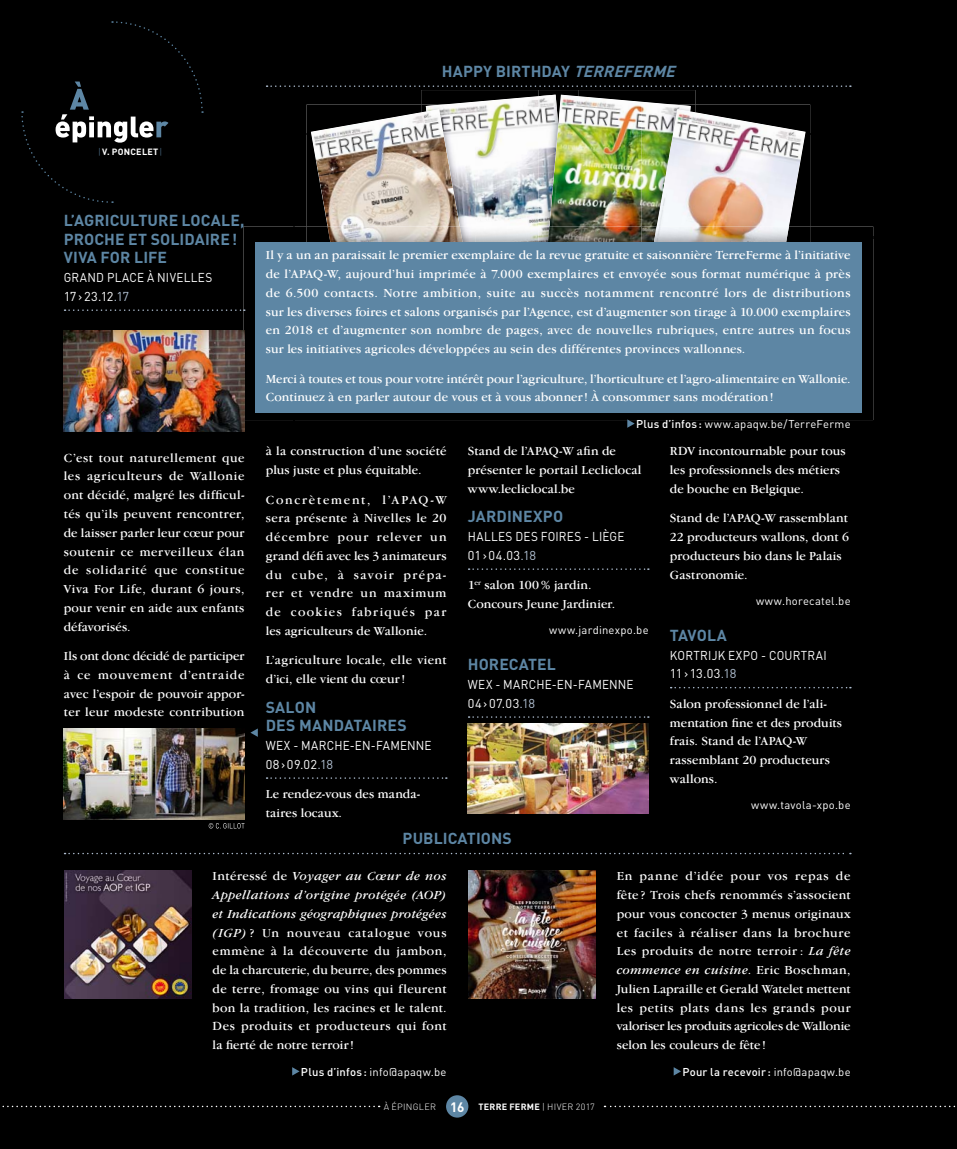
<style>
.page{position:relative;width:957px;height:1149px;background:#fff}
.page>*{position:absolute;margin:0;border:0;box-sizing:border-box;transform-origin:0 0}
.t1{font:700 15.75px/18.8px "DIN";letter-spacing:.005em;color:#5d86a4}
.t2{font:12.75px/18.8px "Garamond IT Cby BT";letter-spacing:.005em;color:#fff}
.t3{font:12.75px/18.8px "DIN";letter-spacing:.02em;color:#fff;scale:.92 1}
.t4{font:12.75px/18.8px "Garamond IT Cby BT";letter-spacing:.025em;color:#fff}
.t5{font:11.25px "DIN";letter-spacing:.02em;color:#fff}
.t6{font:500 11.25px "DIN";letter-spacing:.02em;color:#fff}
.t7{font:300 9px "DIN";letter-spacing:.035em;color:#fff}
.t8{font:700 9px "DIN";letter-spacing:.03em;color:#fff}
.s1{font-style:italic}
.s2{font-weight:300;color:#5d86a4}
.s3{color:#afbed0}
.s4{font-weight:500}
.s5{font-weight:700;font-size:13.5px}
.s6{font-weight:700}
.s7{font-weight:400}
</style>
<div class="page">
<div style="left:0;top:0;width:293px;height:1148px;background:#000"></div>
<div style="left:293px;top:0;width:664px;height:133px;background:#000"></div>
<img style="left:293px;top:133px;width:13px;height:93px">
<div style="left:810px;top:133px;width:147px;height:104px;background:#000"></div>
<div style="left:821px;top:237px;width:136px;height:911px;background:#000"></div>
<div style="left:293px;top:420px;width:528px;height:728px;background:#000"></div>
<img style="left:421px;top:90px;width:274px;height:14px">
<img style="left:442px;top:95px;width:107px;height:131px">
<img style="left:538px;top:90px;width:40px;height:35px">
<img style="left:549px;top:95px;width:125px;height:131px">
<img style="left:695px;top:104px;width:115px;height:122px">
<img style="left:690px;top:104px;width:5px;height:5px">
<img style="left:641px;top:104px;width:49px;height:122px">
<img style="left:656px;top:109px;width:149px;height:117px">
<img style="left:306px;top:104px;width:115px;height:122px">
<img style="left:421px;top:104px;width:5px;height:5px">
<img style="left:426px;top:104px;width:49px;height:122px">
<img style="left:311px;top:109px;width:149px;height:117px">
<svg style="left:0;top:1105px;width:380px;height:1px"></svg>
<div style="left:446px;top:1094px;width:22px;height:23px;background:#5d86a4;border-radius:50%"></div>
<svg style="left:604px;top:1105px;width:353px;height:1px"></svg>
<img style="left:243px;top:226px;width:630px;height:194px">
<img style="left:475px;top:226px;width:63px;height:16px">
<img style="left:538px;top:226px;width:9px;height:16px">
<img style="left:547px;top:226px;width:94px;height:16px">
<img style="left:641px;top:226px;width:169px;height:16px">
<img style="left:650px;top:226px;width:139px;height:16px">
<img style="left:306px;top:226px;width:169px;height:16px">
<img style="left:327px;top:226px;width:139px;height:16px">
<div style="left:255px;top:242px;width:606px;height:170px;background:#5d86a4"></div>
<img style="left:64px;top:330px;width:180px;height:102px">
<img style="left:64px;top:728px;width:180px;height:90px">
<img style="left:64px;top:870px;width:128px;height:127px">
<img style="left:468px;top:870px;width:128px;height:127px">
<svg style="left:65px;top:309px;width:180px;height:2px"></svg>
<svg style="left:266px;top:777px;width:181px;height:1px"></svg>
<svg style="left:468px;top:568px;width:181px;height:1px"></svg>
<svg style="left:468px;top:716px;width:181px;height:1px"></svg>
<svg style="left:670px;top:686px;width:181px;height:2px"></svg>
<svg style="left:65px;top:852px;width:786px;height:2px;background:#1b1e20"></svg>
<svg style="left:266px;top:85px;width:585px;height:2px"></svg>
<svg style="left:627px;top:419px;width:8px;height:8px"></svg>
<svg style="left:292px;top:1066px;width:7px;height:9px"></svg>
<svg style="left:673px;top:1066px;width:8px;height:9px"></svg>
<svg style="left:209px;top:822px;width:35px;height:6px"></svg>
<img style="left:467px;top:723px;width:181px;height:90px">
<svg style="left:250px;top:728px;width:8px;height:8px"></svg>
<div style="left:21px;top:21px;width:182px;height:182px;background:#000"></div>
<p class="t1" style="left:442px;top:64px;width:238px">HAPPY BIRTHDAY <span class="s1">TERREFERME</span></p>
<p class="t8" style="left:98px;top:149px;width:66px"><span class="s2">|</span>V. PONCELET<span class="s2">|</span></p>
<p class="t1" style="left:64px;top:213px;width:182px">L’AGRICULTURE LOCALE,<br>PROCHE ET SOLIDAIRE !<br>VIVA FOR LIFE</p>
<p class="t3" style="left:64px;top:270px;width:163px">GRAND PLACE À NIVELLES<br>17 › 23.12<span class="s3">.17</span></p>
<p class="t2" style="left:64px;top:449px;width:182px;text-align:justify">C’est tout naturellement que les agriculteurs de Wallonie ont décidé, malgré les difficul&shy;tés qu’ils peuvent rencontrer, de laisser parler leur cœur pour soutenir ce merveilleux élan de solidarité que constitue Viva For Life, durant 6 jours, pour venir en aide aux enfants défavorisés.</p>
<p class="t2" style="left:64px;top:647px;width:182px;text-align:justify">Ils ont donc décidé de participer à ce mouvement d’entraide avec l’espoir de pouvoir appor&shy;ter leur modeste contribution</p>
<p class="t2" style="left:266px;top:247px;width:586px;text-align:justify">Il y a un an paraissait le premier exemplaire de la revue gratuite et saisonnière TerreFerme à l’initiative de l’APAQ-W, aujourd’hui imprimée à 7.000 exemplaires et envoyée sous format numérique à près de 6.500 contacts. Notre ambition, suite au succès notamment rencontré lors de distributions sur les diverses foires et salons organisés par l’Agence, est d’augmenter son tirage à 10.000 exemplaires en 2018 et d’augmenter son nombre de pages, avec de nouvelles rubriques, entre autres un focus sur les initiatives agricoles développées au sein des différentes provinces wallonnes.</p>
<p class="t2" style="left:266px;top:370px;width:586px">Merci à toutes et tous pour votre intérêt pour l’agriculture, l’horticulture et l’agro-alimentaire en Wallonie.<br>Continuez à en parler autour de vous et à vous abonner ! À consommer sans modération !</p>
<p class="t5" style="left:636px;top:419px;width:216px"><span class="s4">Plus d’infos :</span> www.apaqw.be/TerreFerme</p>
<p class="t2" style="left:266px;top:443px;width:182px">à la construction d’une société plus juste et plus équitable.</p>
<p class="t2" style="left:266px;top:491px;width:182px;text-align:justify">Concrètement, l’APAQ-W sera présente à Nivelles le 20 décembre pour relever un grand défi avec les 3 animateurs du cube, à savoir prépa&shy;rer et vendre un maximum de cookies fabriqués par les agriculteurs de Wallonie.</p>
<p class="t4" style="left:266px;top:651px;width:182px">L’agriculture locale, elle vient d’ici, elle vient du cœur !</p>
<p class="t1" style="left:266px;top:699px;width:142px">SALON<br>DES MANDATAIRES</p>
<p class="t3" style="left:266px;top:737px;width:182px">WEX - MARCHE-EN-FAMENNE<br>08 › 09.02<span class="s3">.18</span></p>
<p class="t2" style="left:266px;top:785px;width:156px">Le rendez-vous des manda&shy;taires locaux.</p>
<p class="t2" style="left:468px;top:443px;width:175px">Stand de l’APAQ-W afin de présenter le portail Lecliclocal www.lecliclocal.be</p>
<p class="t1" style="left:468px;top:509px;width:97px">JARDINEXPO</p>
<p class="t3" style="left:468px;top:528px;width:172px">HALLES DES FOIRES - LIÈGE<br>01 › 04.03<span class="s3">.18</span></p>
<p class="t2" style="left:468px;top:576px;width:149px">1<sup>er</sup> salon 100 % jardin.<br>Concours Jeune Jardinier.</p>
<p class="t5" style="left:549px;top:626px;width:101px">www.jardinexpo.be</p>
<p class="t1" style="left:468px;top:657px;width:89px">HORECATEL</p>
<p class="t3" style="left:468px;top:676px;width:182px">WEX - MARCHE-EN-FAMENNE<br>04 › 07.03<span class="s3">.18</span></p>
<p class="t1" style="left:402px;top:830px;width:111px">PUBLICATIONS</p>
<p class="t2" style="left:670px;top:443px;width:177px">RDV incontournable pour tous les professionnels des métiers de bouche en Belgique.</p>
<p class="t2" style="left:670px;top:510px;width:181px">Stand de l’APAQ-W rassemblant<br>22 producteurs wallons, dont 6 producteurs bio dans le Palais<br>Gastronomie.</p>
<p class="t5" style="left:756px;top:597px;width:96px">www.horecatel.be</p>
<p class="t1" style="left:670px;top:627px;width:58px">TAVOLA</p>
<p class="t3" style="left:670px;top:647px;width:172px">KORTRIJK EXPO - COURTRAI<br>11 › 13.03<span class="s3">.18</span></p>
<p class="t2" style="left:670px;top:695px;width:174px">Salon professionnel de l’ali&shy;mentation fine et des produits frais. Stand de l’APAQ-W rassemblant 20 producteurs wallons.</p>
<p class="t5" style="left:751px;top:801px;width:101px">www.tavola-xpo.be</p>
<p class="t2" style="left:213px;top:867px;width:235px;text-align:justify">Intéressé de <span class="s1">Voyager au Cœur de nos Appellations d’origine protégée (AOP) et Indications géographiques protégées (IGP)</span> ? Un nouveau catalogue vous emmène à la découverte du jambon, de la charcuterie, du beurre, des pommes de terre, fromage ou vins qui fleurent bon la tradition, les racines et le talent.<br>Des produits et producteurs qui font la fierté de notre terroir !</p>
<p class="t5" style="left:301px;top:1067px;width:147px"><span class="s4">Plus d’infos :</span> info@apaqw.be</p>
<p class="t7" style="left:384px;top:1103px;width:212px">À ÉPINGLER <span class="s5">16</span> <span class="s6">TERRE FERME</span> | HIVER 2017</p>
<p class="t2" style="left:617px;top:867px;width:235px;text-align:justify">En panne d’idée pour vos repas de fête ? Trois chefs renommés s’associent pour vous concocter 3 menus originaux et faciles à réaliser dans la brochure Les produits de notre terroir : <span class="s1">La fête commence en cuisine</span>. Eric Boschman, Julien Lapraille et Gerald Watelet mettent les petits plats dans les grands pour valoriser les produits agricoles de Wallonie selon les couleurs de fête !</p>
<p class="t6" style="left:682px;top:1067px;width:170px">Pour la recevoir : <span class="s7">info@apaqw.be</span></p>
</div>
